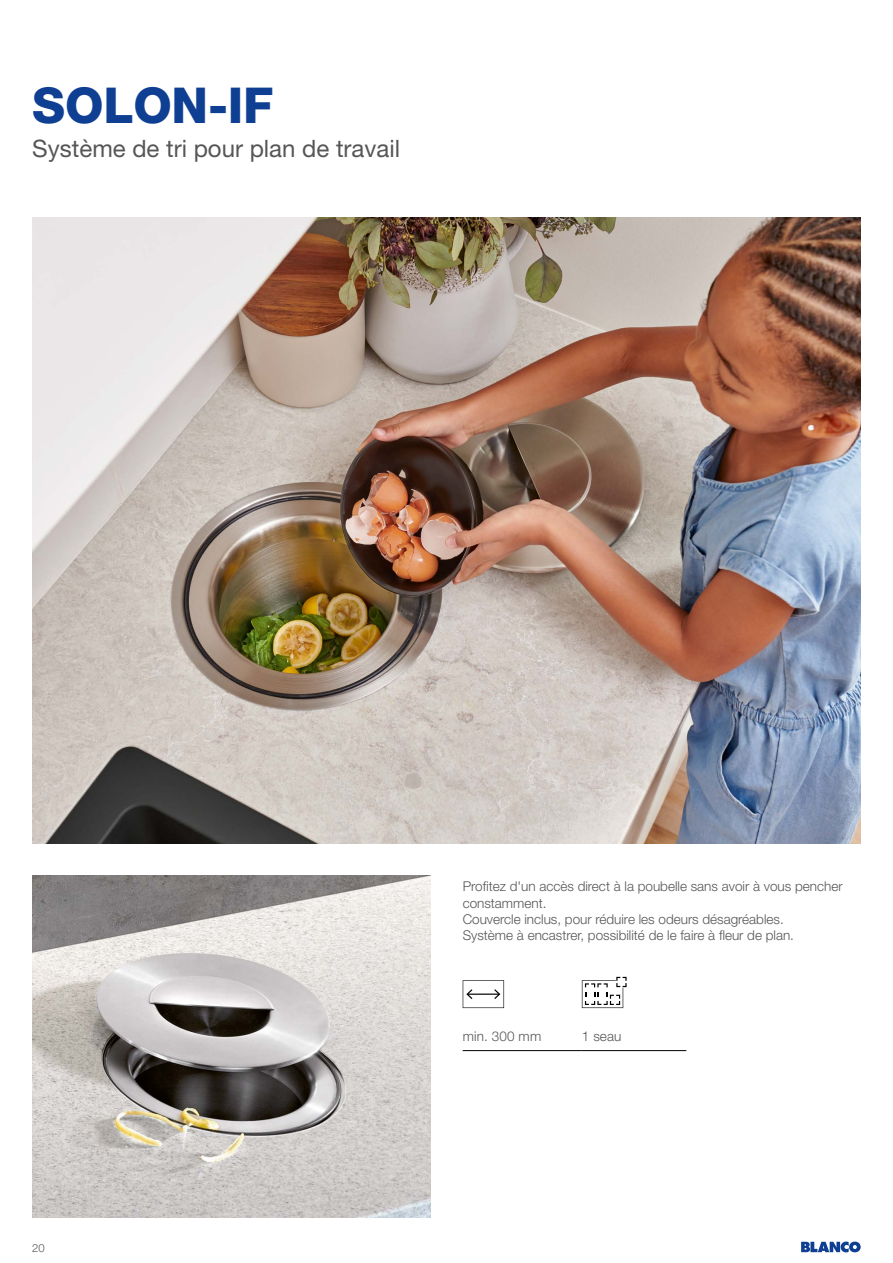
<style>
.page{position:relative;width:893px;height:1263px;background:#fff}
.page>*{position:absolute;margin:0;border:0;box-sizing:border-box;transform-origin:0 0}
.t1{font:800 49.5px "Helvetica Neue LT Pro";letter-spacing:-.005em;color:#0f3f93}
.t2{font:24px "Helvetica Neue LT Pro";color:#565655}
.t3{font:300 13.5px/16.2px "Helvetica Neue LT Pro";color:#565655}
.t4{font:300 11.25px "Helvetica Neue LT Pro";color:#565655}
</style>
<div class="page">
<img style="left:32px;top:218px;width:829px;height:625px">
<img style="left:32px;top:875px;width:398px;height:342px">
<hr style="left:463px;top:1050px;width:119px;height:1px;background:#000">
<hr style="left:582px;top:1050px;width:104px;height:1px;background:#000">
<svg style="left:463px;top:980px;width:41px;height:28px"></svg>
<svg style="left:582px;top:977px;width:45px;height:31px"></svg>
<svg style="left:801px;top:1241px;width:60px;height:11px"></svg>
<h1 class="t1" style="left:32px;top:76px;width:243px">SOLON-IF</h1>
<h2 class="t2" style="left:32px;top:133px;width:369px">Système de tri pour plan de travail</h2>
<p class="t4" style="left:32px;top:1241px;width:14px">20</p>
<p class="t3" style="left:463px;top:878px;width:381px">Profitez d'un accès direct à la poubelle sans avoir à vous pencher constamment.<br>Couvercle inclus, pour réduire les odeurs désagréables.<br>Système à encastrer, possibilité de le faire à fleur de plan.</p>
<p class="t3" style="left:463px;top:1027px;width:80px">min. 300 mm</p>
<p class="t3" style="left:582px;top:1027px;width:41px">1 seau</p>
</div>
